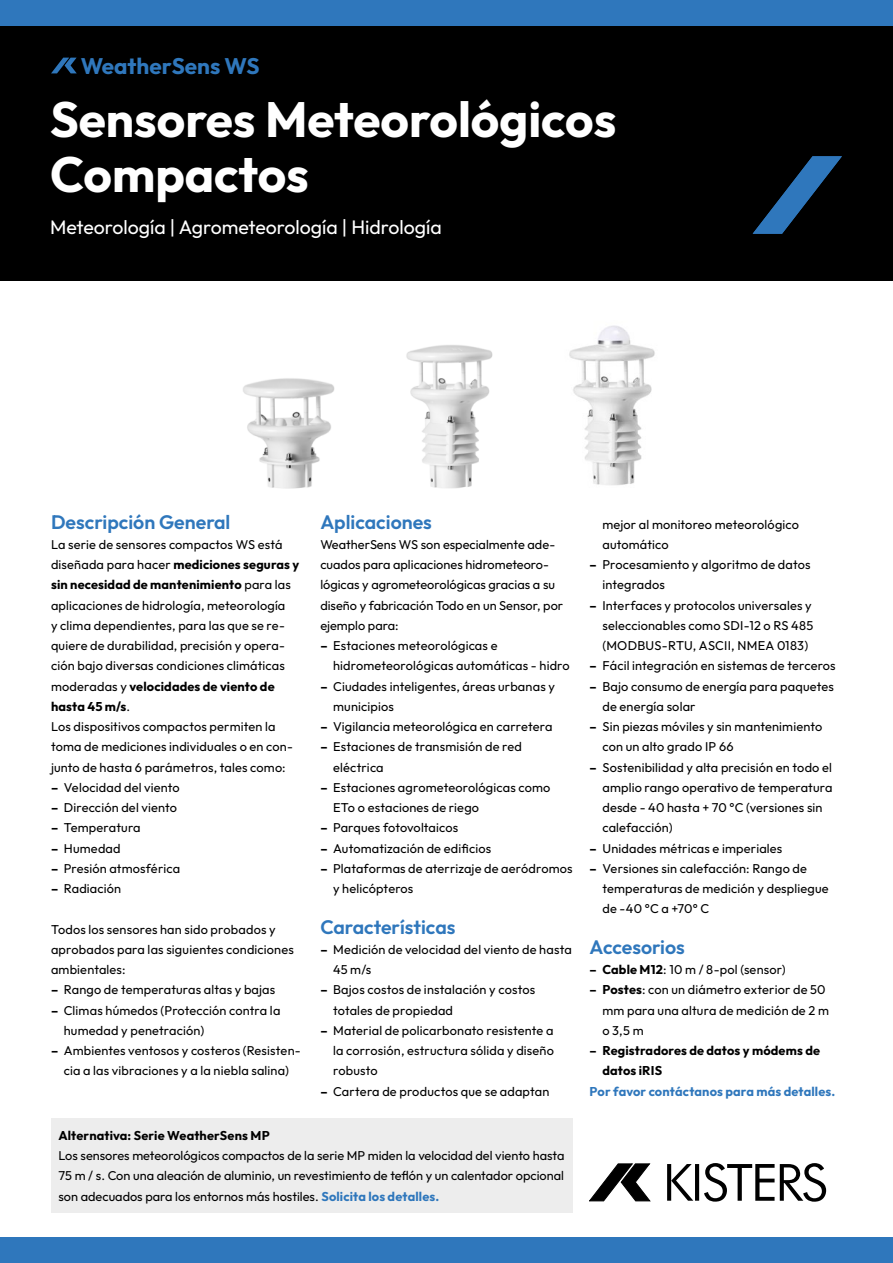
<style>
.page{position:relative;width:893px;height:1263px;background:#fff}
.page>*{position:absolute;margin:0;border:0;box-sizing:border-box;transform-origin:0 0}
.t1{font:700 49.5px/55.5px "Outfit";color:#fff}
.t2{font:700 22.5px "Outfit";color:#2f77bc}
.t3{font:600 19.5px "Outfit";color:#2f77bc}
.t4{font:19.5px "Outfit";color:#fff}
.t5{font:12.75px/20.2px "Outfit";letter-spacing:.01em;color:#000}
.t6{font:700 12.75px/20.2px "Outfit";letter-spacing:.01em;color:#000}
.t7{font:700 12.75px "Outfit";letter-spacing:.01em;color:#2f77bc}
.s1{font-weight:700}
.s2{font-weight:700;color:#2f77bc}
</style>
<div class="page">
<div style="left:0;top:26px;width:893px;height:255px;background:#000"></div>
<svg style="left:667px;top:1164px;width:4px;height:37px"></svg>
<svg style="left:671px;top:1164px;width:22px;height:37px"></svg>
<hr style="left:695px;top:1164px;width:4px;height:37px;background:#000">
<svg style="left:704px;top:1163px;width:122px;height:39px"></svg>
<svg style="left:589px;top:1163px;width:61px;height:38px"></svg>
<div style="left:0;top:0;width:893px;height:26px;background:#2f77bc"></div>
<div style="left:0;top:1237px;width:893px;height:26px;background:#2f77bc"></div>
<svg style="left:51px;top:58px;width:26px;height:15px"></svg>
<svg style="left:753px;top:156px;width:89px;height:78px"></svg>
<div style="left:51px;top:1118px;width:522px;height:94px;background:#ededed"></div>
<img style="left:569px;top:325px;width:86px;height:160px">
<img style="left:243px;top:378px;width:92px;height:111px">
<img style="left:406px;top:345px;width:87px;height:143px">
<h2 class="t2" style="left:81px;top:53px;width:180px">WeatherSens WS</h2>
<h1 class="t1" style="left:50px;top:91px;width:568px">Sensores Meteorológicos<br>Compactos</h1>
<h3 class="t4" style="left:50px;top:216px;width:393px">Meteorología | Agrometeorología | Hidrología</h3>
<h3 class="t3" style="left:51px;top:511px;width:181px">Descripción General</h3>
<p class="t5" style="left:51px;top:534px;width:250px">La serie de sensores compactos WS está diseñada para hacer <span class="s1">mediciones seguras y sin necesidad de mantenimiento</span> para las aplicaciones de hidrología, meteorología<br>y clima dependientes, para las que se re&shy;quiere de durabilidad, precisión y opera&shy;ción bajo diversas condiciones climáticas moderadas y <span class="s1">velocidades de viento de hasta 45 m/s</span>.<br>Los dispositivos compactos permiten la toma de mediciones individuales o en con&shy;junto de hasta 6 parámetros, tales como:</p>
<p class="t5" style="left:51px;top:777px;width:130px"><span class="s1">–</span> Velocidad del viento</p>
<p class="t5" style="left:51px;top:797px;width:128px"><span class="s1">–</span> Dirección del viento</p>
<p class="t5" style="left:51px;top:818px;width:91px"><span class="s1">–</span> Temperatura</p>
<p class="t5" style="left:51px;top:838px;width:71px"><span class="s1">–</span> Humedad</p>
<p class="t5" style="left:51px;top:858px;width:131px"><span class="s1">–</span> Presión atmosférica</p>
<p class="t5" style="left:51px;top:878px;width:72px"><span class="s1">–</span> Radiación</p>
<p class="t5" style="left:51px;top:919px;width:244px">Todos los sensores han sido probados y aprobados para las siguientes condiciones ambientales:</p>
<p class="t5" style="left:51px;top:980px;width:226px"><span class="s1">–</span> Rango de temperaturas altas y bajas</p>
<p class="t5" style="left:64px;top:1000px;width:218px;text-indent:-13px"><span class="s1">–</span> Climas húmedos (Protección contra la humedad y penetración)</p>
<p class="t5" style="left:51px;top:1040px;width:251px;text-align:center"><span class="s1">–</span> Ambientes ventosos y costeros (Resisten&shy;cia a las vibraciones y a la niebla salina)</p>
<h3 class="t3" style="left:320px;top:511px;width:113px">Aplicaciones</h3>
<p class="t5" style="left:320px;top:534px;width:244px">WeatherSens WS son especialmente ade&shy;cuados para aplicaciones hidrometeoro&shy;lógicas y agrometeorológicas gracias a su diseño y fabricación Todo en un Sensor, por ejemplo para:</p>
<p class="t5" style="left:333px;top:635px;width:238px;text-indent:-13px"><span class="s1">–</span> Estaciones meteorológicas e hidrometeorológicas automáticas - hidro</p>
<p class="t5" style="left:333px;top:676px;width:223px;text-indent:-13px"><span class="s1">–</span> Ciudades inteligentes, áreas urbanas y municipios</p>
<p class="t5" style="left:320px;top:716px;width:234px"><span class="s1">–</span> Vigilancia meteorológica en carretera</p>
<p class="t5" style="left:333px;top:737px;width:190px;text-indent:-13px"><span class="s1">–</span> Estaciones de transmisión de red eléctrica</p>
<p class="t5" style="left:333px;top:777px;width:219px;text-indent:-13px"><span class="s1">–</span> Estaciones agrometeorológicas como<br>ETo o estaciones de riego</p>
<p class="t5" style="left:320px;top:818px;width:139px"><span class="s1">–</span> Parques fotovoltaicos</p>
<p class="t5" style="left:320px;top:838px;width:172px"><span class="s1">–</span> Automatización de edificios</p>
<p class="t5" style="left:333px;top:858px;width:241px;text-indent:-13px"><span class="s1">–</span> Plataformas de aterrizaje de aeródromos y helicópteros</p>
<h3 class="t3" style="left:320px;top:916px;width:137px">Características</h3>
<p class="t5" style="left:333px;top:939px;width:240px;text-indent:-13px"><span class="s1">–</span> Medición de velocidad del viento de hasta<br>45 m/s</p>
<p class="t5" style="left:333px;top:980px;width:204px;text-indent:-13px"><span class="s1">–</span> Bajos costos de instalación y costos totales de propiedad</p>
<p class="t5" style="left:333px;top:1020px;width:222px;text-align:justify;text-indent:-13px"><span class="s1">–</span> Material de policarbonato resistente a la corrosión, estructura sólida y diseño robusto</p>
<p class="t5" style="left:320px;top:1081px;width:231px"><span class="s1">–</span> Cartera de productos que se adaptan</p>
<p class="t6" style="left:58px;top:1125px;width:213px">Alternativa: Serie WeatherSens MP</p>
<p class="t5" style="left:58px;top:1145px;width:507px;text-align:justify">Los sensores meteorológicos compactos de la serie MP miden la velocidad del viento hasta 75 m / s. Con una aleación de aluminio, un revestimiento de teflón y un calentador opcional son adecuados para los entornos más hostiles. <span class="s2">Solicita los detalles.</span></p>
<p class="t5" style="left:602px;top:514px;width:198px">mejor al monitoreo meteorológico automático</p>
<p class="t5" style="left:602px;top:554px;width:210px;text-indent:-13px"><span class="s1">–</span> Procesamiento y algoritmo de datos integrados</p>
<p class="t5" style="left:602px;top:595px;width:212px;text-indent:-13px"><span class="s1">–</span> Interfaces y protocolos universales y seleccionables como SDI-12 o RS 485 (MODBUS-RTU, ASCII, NMEA 0183)</p>
<p class="t5" style="left:590px;top:656px;width:248px"><span class="s1">–</span> Fácil integración en sistemas de terceros</p>
<p class="t5" style="left:602px;top:676px;width:233px;text-indent:-13px"><span class="s1">–</span> Bajo consumo de energía para paquetes de energía solar</p>
<p class="t5" style="left:602px;top:716px;width:221px;text-indent:-13px"><span class="s1">–</span> Sin piezas móviles y sin mantenimiento con un alto grado IP 66</p>
<p class="t5" style="left:602px;top:757px;width:232px;text-indent:-13px"><span class="s1">–</span> Sostenibilidad y alta precisión en todo el amplio rango operativo de temperatura desde - 40 hasta + 70 °C (versiones sin calefacción)</p>
<p class="t5" style="left:590px;top:838px;width:194px"><span class="s1">–</span> Unidades métricas e imperiales</p>
<p class="t5" style="left:602px;top:858px;width:228px;text-indent:-13px"><span class="s1">–</span> Versiones sin calefacción: Rango de temperaturas de medición y despliegue de -40 °C a +70° C</p>
<h3 class="t3" style="left:590px;top:936px;width:97px">Accesorios</h3>
<p class="t5" style="left:590px;top:959px;width:197px"><span class="s1">– Cable M12</span>: 10 m / 8-pol (sensor)</p>
<p class="t5" style="left:602px;top:980px;width:228px;text-indent:-13px"><span class="s1">– Postes</span>: con un diámetro exterior de 50 mm para una altura de medición de 2 m o 3,5 m</p>
<p class="t6" style="left:602px;top:1040px;width:219px;text-indent:-13px">– Registradores de datos y módems de datos iRIS</p>
<p class="t7" style="left:590px;top:1084px;width:247px">Por favor contáctanos para más detalles.</p>
</div>
